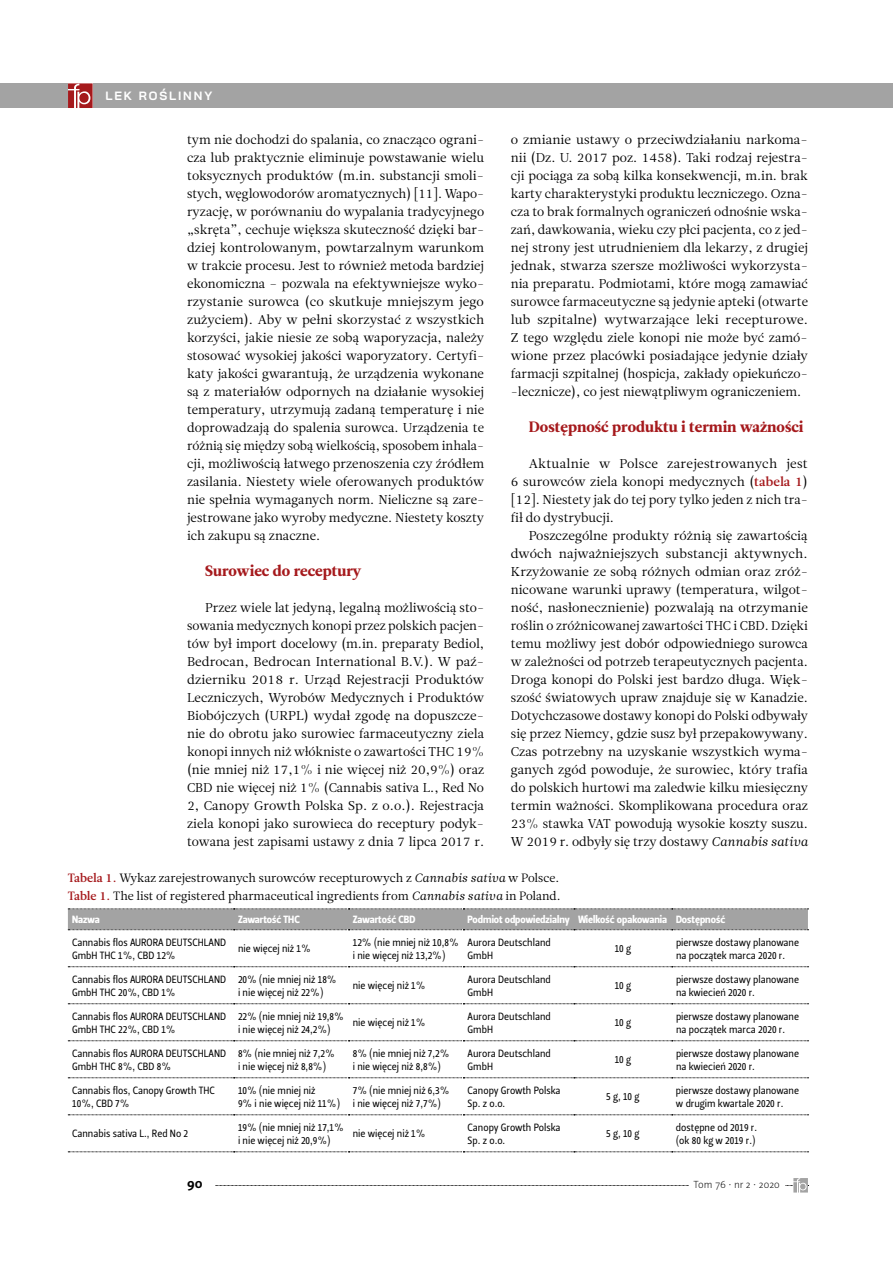
<style>
.page{position:relative;width:893px;height:1263px;background:#fff}
.page>*{position:absolute;margin:0;border:0;box-sizing:border-box;transform-origin:0 0}
.t1{font:15px "Leitura News Roman 4";color:#a5191c}
.t2{font:700 13.5px "Naomi Sans EFN";color:#000}
.t3{font:12.75px/18px "Leitura News Roman 1";color:#000;text-align:justify}
.t4{font:12px/18px "Leitura News Roman 1";color:#000}
.t5{font:700 12px "Bai Jamjuree";letter-spacing:.16em;color:#fff}
.t6{font:10.5px/13.5px "Leitura Sans Grot 2";color:#000;scale:.95 1}
.t7{font:10.5px "Leitura Sans Grot 4";color:#fff;scale:.95 1}
.t8{font:10.5px "Naomi Sans EFN Thin";letter-spacing:.01em;color:#000}
.s1{font-family:"Leitura News Roman 3";color:#a5191c}
.s2{font-family:"Leitura News Italic 1"}
</style>
<div class="page">
<div style="left:0;top:83px;width:893px;height:25px;background:#a3a3a3"></div>
<svg style="left:68px;top:83px;width:25px;height:25px"></svg>
<svg style="left:215px;top:1178px;width:594px;height:14px"></svg>
<svg style="left:68px;top:930px;width:740px;height:186px"></svg>
<svg style="left:68px;top:966px;width:741px;height:1px"></svg>
<svg style="left:68px;top:1003px;width:741px;height:1px"></svg>
<svg style="left:68px;top:1040px;width:741px;height:1px"></svg>
<svg style="left:68px;top:1077px;width:741px;height:1px"></svg>
<svg style="left:68px;top:1114px;width:741px;height:1px"></svg>
<svg style="left:68px;top:1151px;width:741px;height:1px"></svg>
<div style="left:68px;top:909px;width:741px;height:21px;background:#a3a3a3"></div>
<p class="t5" style="left:105px;top:89px;width:108px">LEK ROŚLINNY</p>
<p class="t3" style="left:511px;top:131px;width:299px">o zmianie ustawy o przeciwdziałaniu narkoma&shy;nii (Dz. U. 2017 poz. 1458). Taki rodzaj rejestra&shy;cji pociąga za sobą kilka konsekwencji, m.in. brak karty charakterystyki produktu leczniczego. Ozna&shy;cza to brak formalnych ograniczeń odnośnie wska&shy;zań, dawkowania, wieku czy płci pacjenta, co z jed&shy;nej strony jest utrudnieniem dla lekarzy, z drugiej jednak, stwarza szersze możliwości wykorzysta&shy;nia preparatu. Podmiotami, które mogą zamawiać surowce farmaceutyczne są jedynie apteki (otwarte lub szpitalne) wytwarzające leki recepturowe.<br>Z tego względu ziele konopi nie może być zamó&shy;wione przez placówki posiadające jedynie działy farmacji szpitalnej (hospicja, zakłady opiekuńczo--lecznicze), co jest niewątpliwym ograniczeniem.</p>
<p class="t1" style="left:529px;top:418px;width:276px">Dostępność produktu i termin ważności</p>
<p class="t3" style="left:511px;top:455px;width:299px;text-indent:18px">Aktualnie w Polsce zarejestrowanych jest 6 surowców ziela konopi medycznych (<span class="s1">tabela 1</span>) [12]. Niestety jak do tej pory tylko jeden z nich tra&shy;fił do dystrybucji.</p>
<p class="t3" style="left:511px;top:527px;width:299px;text-indent:18px">Poszczególne produkty różnią się zawartością dwóch najważniejszych substancji aktywnych.<br>Krzyżowanie ze sobą różnych odmian oraz zróż&shy;nicowane warunki uprawy (temperatura, wilgot&shy;ność, nasłonecznienie) pozwalają na otrzymanie roślin o zróżnicowanej zawartości THC i CBD. Dzięki temu możliwy jest dobór odpowiedniego surowca w zależności od potrzeb terapeutycznych pacjenta.<br>Droga konopi do Polski jest bardzo długa. Więk&shy;szość światowych upraw znajduje się w Kanadzie.<br>Dotychczasowe dostawy konopi do Polski odbywały się przez Niemcy, gdzie susz był przepakowywany.<br>Czas potrzebny na uzyskanie wszystkich wyma&shy;ganych zgód powoduje, że surowiec, który trafia do polskich hurtowi ma zaledwie kilku miesięczny termin ważności. Skomplikowana procedura oraz 23% stawka VAT powodują wysokie koszty suszu.<br>W 2019 r. odbyły się trzy dostawy <span class="s2">Cannabis sativa</span></p>
<p class="t4" style="left:68px;top:869px;width:494px"><span class="s1">Tabela 1.</span> Wykaz zarejestrowanych surowców recepturowych z <span class="s2">Cannabis sativa</span> w Polsce.<br><span class="s1">Table 1.</span> The list of registered pharmaceutical ingredients from <span class="s2">Cannabis sativa</span> in Poland.</p>
<p class="t7" style="left:72px;top:913px;width:30px">Nazwa</p>
<p class="t7" style="left:238px;top:913px;width:66px">Zawartość THC</p>
<p class="t7" style="left:353px;top:913px;width:67px">Zawartość CBD</p>
<p class="t7" style="left:468px;top:913px;width:273px">Podmiot odpowiedzialny Wielkość opakowania Dostępność</p>
<p class="t6" style="left:72px;top:935px;width:164px">Cannabis flos AURORA DEUTSCHLAND<br>GmbH THC 1%, CBD 12%</p>
<p class="t6" style="left:238px;top:942px;width:78px">nie więcej niż 1%</p>
<p class="t6" style="left:353px;top:935px;width:113px">12% (nie mniej niż 10,8% i nie więcej niż 13,2%)</p>
<p class="t6" style="left:468px;top:935px;width:89px">Aurora Deutschland<br>GmbH</p>
<p class="t6" style="left:615px;top:942px;width:19px">10 g</p>
<p class="t6" style="left:676px;top:935px;width:131px">pierwsze dostawy planowane na początek marca 2020 r.</p>
<p class="t6" style="left:72px;top:972px;width:164px">Cannabis flos AURORA DEUTSCHLAND<br>GmbH THC 20%, CBD 1%</p>
<p class="t6" style="left:238px;top:972px;width:105px">20% (nie mniej niż 18% i nie więcej niż 22%)</p>
<p class="t6" style="left:353px;top:979px;width:78px">nie więcej niż 1%</p>
<p class="t6" style="left:468px;top:972px;width:89px">Aurora Deutschland<br>GmbH</p>
<p class="t6" style="left:615px;top:979px;width:19px">10 g</p>
<p class="t6" style="left:676px;top:972px;width:131px">pierwsze dostawy planowane na kwiecień 2020 r.</p>
<p class="t6" style="left:72px;top:1009px;width:164px">Cannabis flos AURORA DEUTSCHLAND<br>GmbH THC 22%, CBD 1%</p>
<p class="t6" style="left:238px;top:1009px;width:113px">22% (nie mniej niż 19,8% i nie więcej niż 24,2%)</p>
<p class="t6" style="left:353px;top:1016px;width:78px">nie więcej niż 1%</p>
<p class="t6" style="left:468px;top:1009px;width:89px">Aurora Deutschland<br>GmbH</p>
<p class="t6" style="left:615px;top:1016px;width:19px">10 g</p>
<p class="t6" style="left:676px;top:1009px;width:131px">pierwsze dostawy planowane na początek marca 2020 r.</p>
<p class="t6" style="left:72px;top:1046px;width:164px">Cannabis flos AURORA DEUTSCHLAND<br>GmbH THC 8%, CBD 8%</p>
<p class="t6" style="left:238px;top:1046px;width:103px">8% (nie mniej niż 7,2% i nie więcej niż 8,8%)</p>
<p class="t6" style="left:353px;top:1046px;width:103px">8% (nie mniej niż 7,2% i nie więcej niż 8,8%)</p>
<p class="t6" style="left:468px;top:1046px;width:89px">Aurora Deutschland<br>GmbH</p>
<p class="t6" style="left:615px;top:1053px;width:19px">10 g</p>
<p class="t6" style="left:676px;top:1046px;width:131px">pierwsze dostawy planowane na kwiecień 2020 r.</p>
<p class="t6" style="left:72px;top:1083px;width:152px">Cannabis flos, Canopy Growth THC<br>10%, CBD 7%</p>
<p class="t6" style="left:238px;top:1083px;width:109px">10% (nie mniej niż<br>9% i nie więcej niż 11%)</p>
<p class="t6" style="left:353px;top:1083px;width:103px">7% (nie mniej niż 6,3% i nie więcej niż 7,7%)</p>
<p class="t6" style="left:468px;top:1083px;width:99px">Canopy Growth Polska<br>Sp. z o.o.</p>
<p class="t6" style="left:606px;top:1090px;width:36px">5 g, 10 g</p>
<p class="t6" style="left:676px;top:1083px;width:131px">pierwsze dostawy planowane w drugim kwartale 2020 r.</p>
<p class="t6" style="left:72px;top:1127px;width:124px">Cannabis sativa L., Red No 2</p>
<p class="t6" style="left:238px;top:1120px;width:113px">19% (nie mniej niż 17,1% i nie więcej niż 20,9%)</p>
<p class="t6" style="left:353px;top:1127px;width:78px">nie więcej niż 1%</p>
<p class="t6" style="left:468px;top:1120px;width:99px">Canopy Growth Polska<br>Sp. z o.o.</p>
<p class="t6" style="left:606px;top:1127px;width:36px">5 g, 10 g</p>
<p class="t6" style="left:676px;top:1120px;width:87px">dostępne od 2019 r. (ok 80 kg w 2019 r.)</p>
<p class="t3" style="left:187px;top:131px;width:299px">tym nie dochodzi do spalania, co znacząco ograni&shy;cza lub praktycznie eliminuje powstawanie wielu toksycznych produktów (m.in. substancji smoli&shy;stych, węglowodorów aromatycznych) [11]. Wapo&shy;ryzację, w porównaniu do wypalania tradycyjnego „skręta”, cechuje większa skuteczność dzięki bar&shy;dziej kontrolowanym, powtarzalnym warunkom w trakcie procesu. Jest to również metoda bardziej ekonomiczna – pozwala na efektywniejsze wyko&shy;rzystanie surowca (co skutkuje mniejszym jego zużyciem). Aby w pełni skorzystać z wszystkich korzyści, jakie niesie ze sobą waporyzacja, należy stosować wysokiej jakości waporyzatory. Certyfi&shy;katy jakości gwarantują, że urządzenia wykonane są z materiałów odpornych na działanie wysokiej temperatury, utrzymują zadaną temperaturę i nie doprowadzają do spalenia surowca. Urządzenia te różnią się między sobą wielkością, sposobem inhala&shy;cji, możliwością łatwego przenoszenia czy źródłem zasilania. Niestety wiele oferowanych produktów nie spełnia wymaganych norm. Nieliczne są zare&shy;jestrowane jako wyroby medyczne. Niestety koszty ich zakupu są znaczne.</p>
<p class="t1" style="left:205px;top:562px;width:158px">Surowiec do receptury</p>
<p class="t3" style="left:187px;top:599px;width:299px;text-indent:18px">Przez wiele lat jedyną, legalną możliwością sto&shy;sowania medycznych konopi przez polskich pacjen&shy;tów był import docelowy (m.in. preparaty Bediol, Bedrocan, Bedrocan International B.V.). W paź&shy;dzierniku 2018 r. Urząd Rejestracji Produktów Leczniczych, Wyrobów Medycznych i Produktów Biobójczych (URPL) wydał zgodę na dopuszcze&shy;nie do obrotu jako surowiec farmaceutyczny ziela konopi innych niż włókniste o zawartości THC 19% (nie mniej niż 17,1% i nie więcej niż 20,9%) oraz CBD nie więcej niż 1% (Cannabis sativa L., Red No 2, Canopy Growth Polska Sp. z o.o.). Rejestracja ziela konopi jako surowieca do receptury podyk&shy;towana jest zapisami ustawy z dnia 7 lipca 2017 r.</p>
<p class="t2" style="left:187px;top:1176px;width:17px">90</p>
<p class="t8" style="left:693px;top:1179px;width:88px">Tom 76 · nr 2 · 2020</p>
</div>
